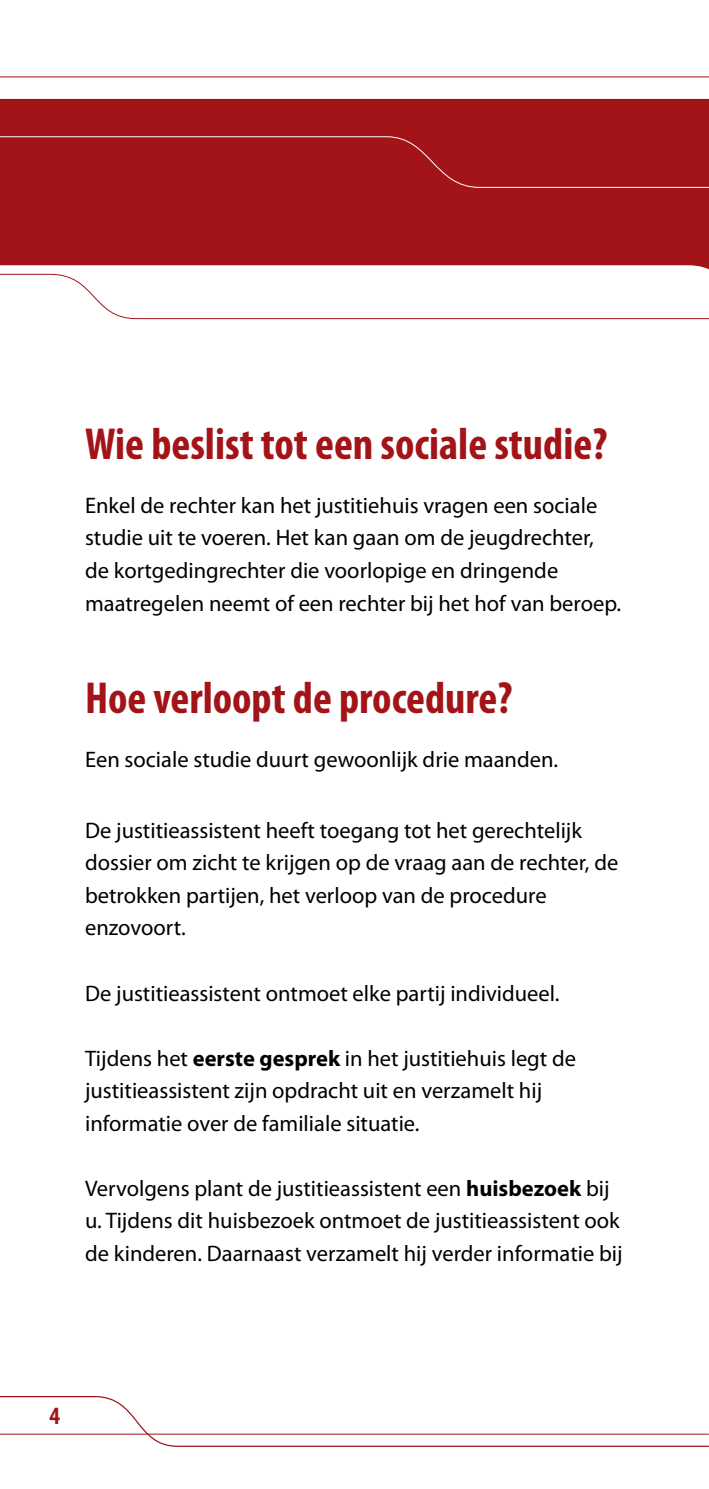
<style>
.page{position:relative;width:709px;height:1489px;background:#fff}
.page>*{position:absolute;margin:0;border:0;box-sizing:border-box;transform-origin:0 0}
.t1{font:700 condensed 45px "Myriad Pro";color:#a31418}
.t2{font:700 condensed 25px "Myriad Pro";color:#a31418}
.t3{font:22.5px/32.5px "Myriad Pro";color:#000}
.s1{font-weight:700}
</style>
<div class="page">
<svg style="left:0;top:1396px;width:709px;height:51px"></svg>
<hr style="left:0;top:1433px;width:709px;height:1px;background:#a31418">
<svg style="left:0;top:76px;width:709px;height:2px"></svg>
<div style="left:0;top:99px;width:709px;height:171px;background:#a31418"></div>
<div style="left:0;top:136px;width:709px;height:52px;background:#a31418"></div>
<svg style="left:0;top:273px;width:709px;height:46px"></svg>
<h1 class="t1" style="left:85px;top:416px;width:524px">Wie beslist tot een sociale studie?</h1>
<p class="t3" style="left:85px;top:489px;width:537px">Enkel de rechter kan het justitiehuis vragen een sociale studie uit te voeren. Het kan gaan om de jeugdrechter, de kortgedingrechter die voorlopige en dringende maatregelen neemt of een rechter bij het hof van beroep.</p>
<h1 class="t1" style="left:85px;top:670px;width:429px">Hoe verloopt de procedure?</h1>
<p class="t3" style="left:85px;top:742px;width:474px">Een sociale studie duurt gewoonlijk drie maanden.</p>
<p class="t3" style="left:85px;top:813px;width:535px">De justitieassistent heeft toegang tot het gerechtelijk dossier om zicht te krijgen op de vraag aan de rechter, de betrokken partijen, het verloop van de procedure enzovoort.</p>
<p class="t3" style="left:85px;top:976px;width:476px">De justitieassistent ontmoet elke partij individueel.</p>
<p class="t3" style="left:85px;top:1041px;width:492px">Tijdens het <span class="s1">eerste gesprek</span> in het justitiehuis legt de justitieassistent zijn opdracht uit en verzamelt hij informatie over de familiale situatie.</p>
<p class="t3" style="left:85px;top:1171px;width:540px">Vervolgens plant de justitieassistent een <span class="s1">huisbezoek</span> bij u. Tijdens dit huisbezoek ontmoet de justitieassistent ook de kinderen. Daarnaast verzamelt hij verder informatie bij</p>
<p class="t2" style="left:50px;top:1400px;width:12px">4</p>
</div>
